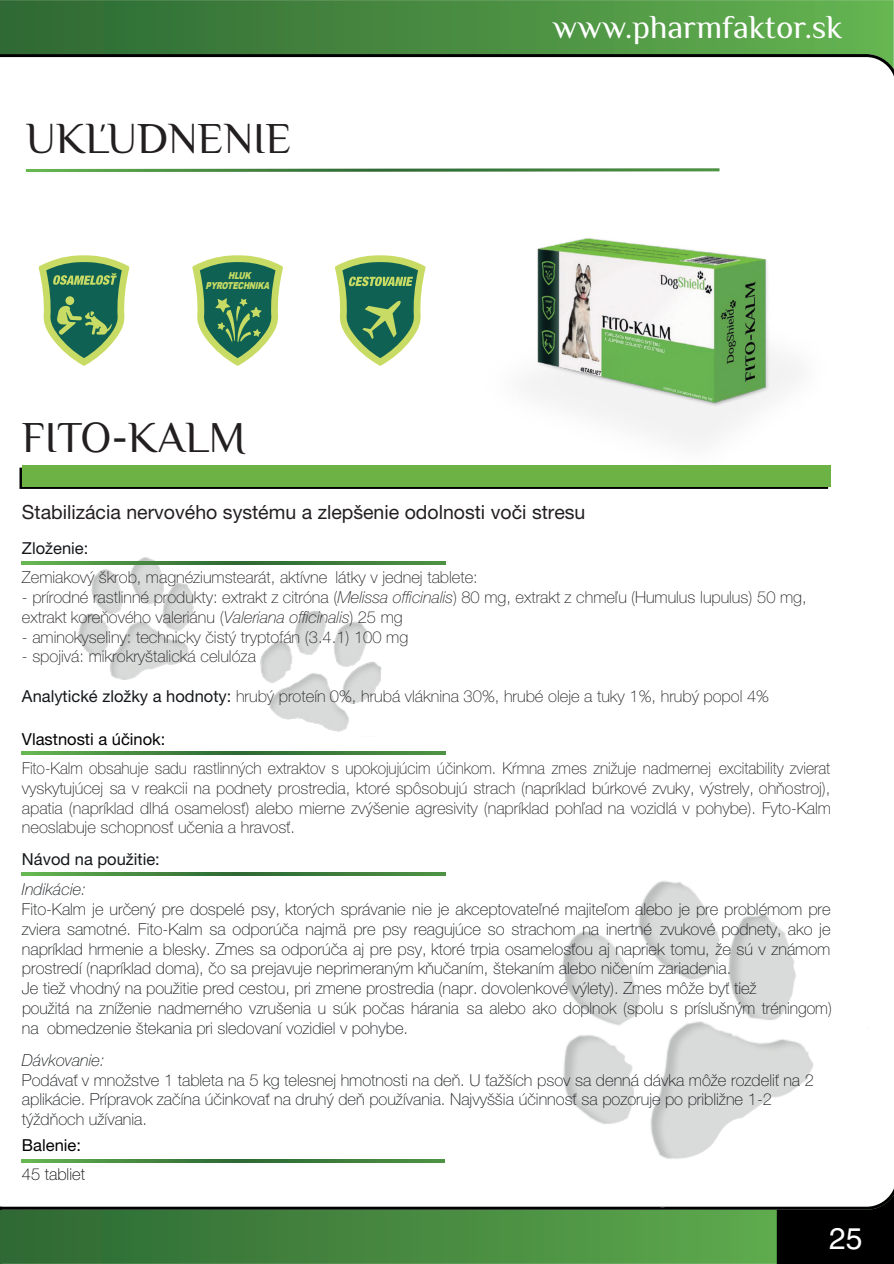
<style>
.page{position:relative;width:894px;height:1264px;background:#fff}
.page>*{position:absolute;margin:0;border:0;box-sizing:border-box;transform-origin:0 0}
.t1{font:43.5px "Philosopher";color:#231f20}
.t2{font:32.85px "Philosopher";color:#fff}
.t3{font:30px "Helvetica CE";color:#fff}
.t4{font:28.5px "Myriad Pro";color:#231f20}
.t5{font:19.5px "Helvetica Neue CE";color:#231f20}
.t6{font:16.5px/19.8px "Helvetica Neue CE Thin";color:#14171a}
.t7{font:16.5px/19.8px "Helvetica Neue CE Thin";color:#231f20}
.t8{font:16.5px/19.8px "Helvetica Neue CE Thin";color:#231f20;text-align:justify;scale:.95 1}
.t9{font:16.5px "Helvetica Neue CE";color:#000001}
.t10{font:16.5px "Helvetica Neue CE";color:#14171a}
.t11{font:italic 16.5px "Helvetica Neue CE Thin";color:#14171a}
.t12{font:16.5px "Helvetica Neue CE Thin";color:#000001}
.t13{font:italic 900 9.6px/9.6px "Arial";color:#c8db64;text-align:center;scale:.77 1}
.s1{font-style:italic}
.s2{font-family:"Helvetica Neue CE";color:#14171a}
</style>
<div class="page">
<svg style="left:0;top:1159px;width:893px;height:104px"></svg>
<svg style="left:0;top:0;width:893px;height:54px;background:#498d42"></svg>
<img style="left:529px;top:238px;width:269px;height:206px">
<img style="left:663px;top:386px;width:48px;height:15px">
<img style="left:603px;top:331px;width:61px;height:22px">
<img style="left:584px;top:367px;width:17px;height:9px">
<svg style="left:19px;top:467px;width:808px;height:22px;background:#2a401d"></svg>
<div style="left:22px;top:465px;width:808px;height:21px;background:#6cb244"></div>
<img style="left:260px;top:611px;width:122px;height:121px">
<img style="left:488px;top:881px;width:380px;height:326px">
<img style="left:54px;top:557px;width:163px;height:123px">
<svg style="left:22px;top:751px;width:423px;height:3px"></svg>
<svg style="left:22px;top:561px;width:423px;height:3px"></svg>
<svg style="left:22px;top:872px;width:423px;height:2px"></svg>
<svg style="left:26px;top:168px;width:693px;height:4px;background:#6ea16a"></svg>
<svg style="left:0;top:54px;width:893px;height:20px"></svg>
<svg style="left:21px;top:1159px;width:423px;height:3px"></svg>
<svg style="left:39px;top:255px;width:90px;height:110px"></svg>
<svg style="left:192px;top:255px;width:91px;height:110px"></svg>
<svg style="left:335px;top:255px;width:90px;height:110px"></svg>
<h1 class="t1" style="left:26px;top:113px;width:267px">UKLUDNENIE</h1>
<h3 class="t4" style="left:100px;top:106px;width:7px">,</h3>
<p class="t13" style="left:205px;top:272px;width:84px">HLUK<br>PYROTECHNIKA</p>
<h1 class="t1" style="left:22px;top:413px;width:226px">FITO-KALM</h1>
<h2 class="t2" style="left:552px;top:8px;width:291px">www.pharmfaktor.sk</h2>
<p class="t5" style="left:22px;top:504px;width:564px">Stabilizácia nervového systému a zlepšenie odolnosti voči stresu</p>
<p class="t10" style="left:22px;top:542px;width:68px">Zloženie:</p>
<p class="t7" style="left:22px;top:568px;width:457px">Zemiakový škrob, magnéziumstearát, aktívne látky v jednej tablete:</p>
<p class="t7" style="left:22px;top:588px;width:786px">- prírodné rastlinné produkty: extrakt z citróna (<span class="s1">Melissa officinalis</span>) 80 mg, extrakt z chmeľu (Humulus lupulus) 50 mg, extrakt koreňového valeriánu (<span class="s1">Valeriana officinalis</span>) 25 mg</p>
<p class="t7" style="left:22px;top:628px;width:387px">- aminokyseliny: technicky čistý tryptofán (3.4.1) 100 mg</p>
<p class="t7" style="left:22px;top:648px;width:235px">- spojivá: mikrokryštalická celulóza</p>
<p class="t7" style="left:22px;top:687px;width:748px"><span class="s2">Analytické zložky a hodnoty:</span> hrubý proteín 0%, hrubá vláknina 30%, hrubé oleje a tuky 1%, hrubý popol 4%</p>
<p class="t9" style="left:22px;top:733px;width:145px">Vlastnosti a účinok:</p>
<p class="t8" style="left:22px;top:759px;width:852px">Fito-Kalm obsahuje sadu rastlinných extraktov s upokojujúcim účinkom. Kŕmna zmes znižuje nadmernej excitability zvierat vyskytujúcej sa v reakcii na podnety prostredia, ktoré spôsobujú strach (napríklad búrkové zvuky, výstrely, ohňostroj), apatia (napríklad dlhá osamelosť) alebo mierne zvýšenie agresivity (napríklad pohľad na vozidlá v pohybe). Fyto-Kalm neoslabuje schopnosť učenia a hravosť.</p>
<p class="t10" style="left:22px;top:852px;width:139px">Návod na použitie:</p>
<p class="t11" style="left:22px;top:883px;width:65px">Indikácie:</p>
<p class="t6" style="left:22px;top:900px;width:811px">Fito-Kalm je určený pre dospelé psy, ktorých správanie nie je akceptovateľné majiteľom alebo je pre problémom pre zviera samotné. Fito-Kalm sa odporúča najmä pre psy reagujúce so strachom na inertné zvukové podnety, ako je napríklad hrmenie a blesky. Zmes sa odporúča aj pre psy, ktoré trpia osamelosťou aj napriek tomu, že sú v známom prostredí (napríklad doma), čo sa prejavuje neprimeraným kňučaním, štekaním alebo ničením zariadenia.<br>Je tiež vhodný na použitie pred cestou, pri zmene prostredia (napr. dovolenkové výlety). Zmes môže byť tiež<br>použitá na zníženie nadmerného vzrušenia u súk počas hárania sa alebo ako doplnok (spolu s príslušným tréningom) na obmedzenie štekania pri sledovaní vozidiel v pohybe.</p>
<p class="t11" style="left:22px;top:1053px;width:84px">Dávkovanie:</p>
<p class="t6" style="left:22px;top:1070px;width:793px">Podávať v množstve 1 tableta na 5 kg telesnej hmotnosti na deň. U ťažších psov sa denná dávka môže rozdeliť na 2 aplikácie. Prípravok začína účinkovať na druhý deň používania. Najvyššia účinnosť sa pozoruje po približne 1-2 týždňoch užívania.</p>
<p class="t9" style="left:22px;top:1138px;width:60px">Balenie:</p>
<p class="t12" style="left:22px;top:1167px;width:65px">45 tabliet</p>
<h3 class="t3" style="left:828px;top:1227px;width:35px">25</h3>
</div>
